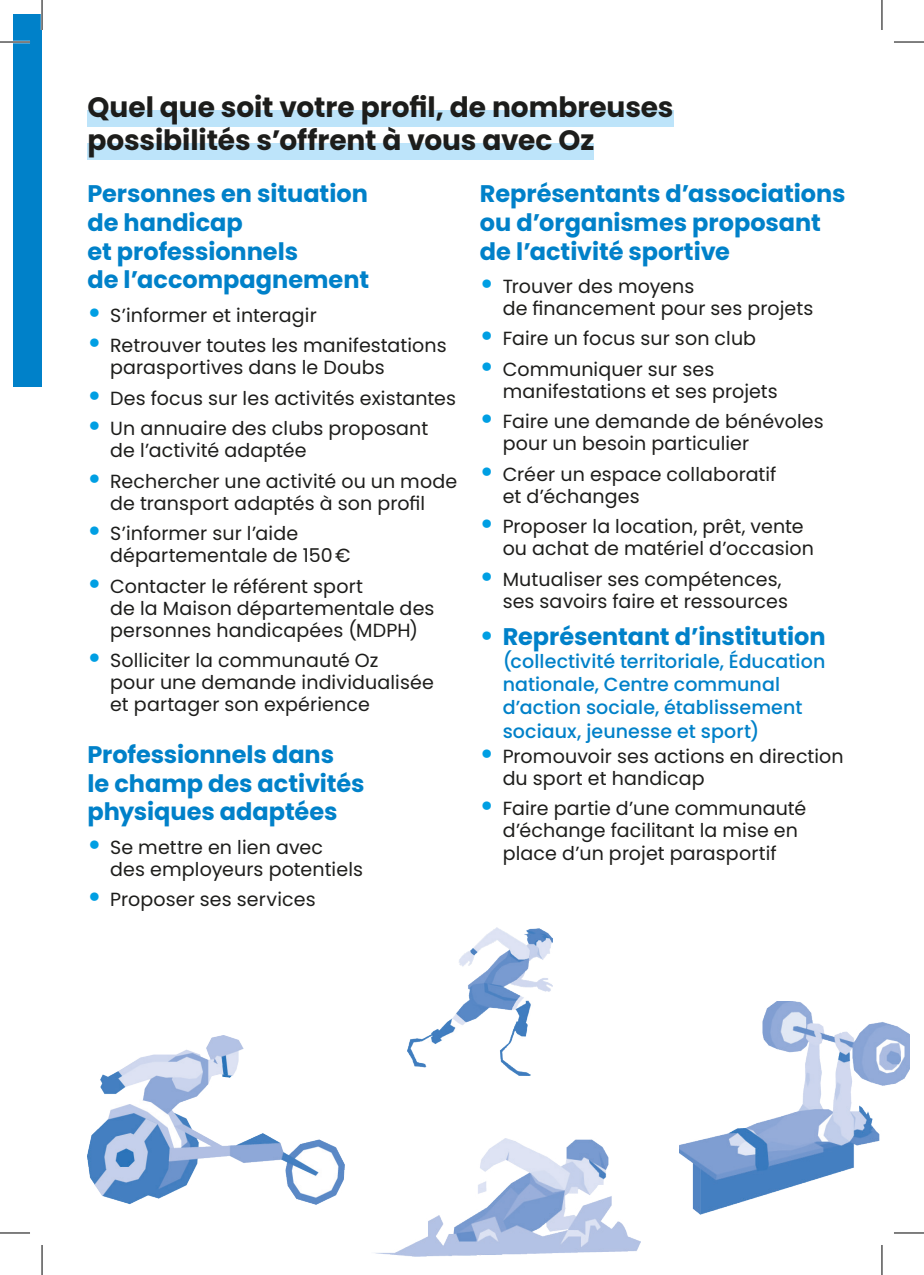
<style>
.page{position:relative;width:924px;height:1275px;background:#fff}
.page>*{position:absolute;margin:0;border:0;box-sizing:border-box;transform-origin:0 0}
.t1{font:700 28px/33.6px "Poppins";letter-spacing:-.005em;color:#1d1d1b}
.t2{font:700 24px/28.8px "Poppins";color:#0081c9}
.t3{font:19px/22px "Poppins";letter-spacing:.005em;color:#1d1d1b}
.t4{font:500 19px/23.2px "Poppins";letter-spacing:.005em;color:#0081c9}
.s1{font-weight:700;font-size:28px;color:#009fe3}
.s2{font-size:28px;color:#009fe3}
</style>
<div class="page">
<div style="left:14px;top:14px;width:28px;height:372px;background:#0081c9"></div>
<div style="left:87px;top:110px;width:586px;height:17px;background:#bde4fa"></div>
<div style="left:87px;top:144px;width:507px;height:16px;background:#bde4fa"></div>
<img style="left:679px;top:1001px;width:230px;height:213px">
<img style="left:375px;top:1139px;width:265px;height:117px">
<img style="left:87px;top:1035px;width:257px;height:169px">
<img style="left:407px;top:927px;width:145px;height:148px">
<hr style="left:0;top:41px;width:30px;height:2px;background:#fff">
<hr style="left:41px;top:0;width:2px;height:30px;background:#fff">
<hr style="left:0;top:42px;width:30px;height:1px;background:#000">
<hr style="left:893px;top:42px;width:30px;height:1px;background:#000">
<hr style="left:0;top:1232px;width:30px;height:1px;background:#000">
<hr style="left:893px;top:1232px;width:30px;height:1px;background:#000">
<hr style="left:42px;top:0;width:1px;height:30px;background:#000">
<hr style="left:42px;top:1245px;width:1px;height:30px;background:#000">
<hr style="left:881px;top:0;width:1px;height:30px;background:#000">
<hr style="left:881px;top:1245px;width:1px;height:30px;background:#000">
<h1 class="t1" style="left:87px;top:90px;width:587px">Quel que soit votre profil, de nombreuses possibilités s’offrent à vous avec Oz</h1>
<p class="t2" style="left:87px;top:179px;width:283px">Personnes en situation de handicap<br>et professionnels<br>de l’accompagnement</p>
<p class="t3" style="left:87px;top:304px;width:231px"><span class="s1">•</span> S’informer et interagir</p>
<p class="t3" style="left:110px;top:335px;width:338px;text-indent:-23px"><span class="s1">•</span> Retrouver toutes les manifestations parasportives dans le Doubs</p>
<p class="t3" style="left:87px;top:387px;width:370px"><span class="s1">•</span> Des focus sur les activités existantes</p>
<p class="t3" style="left:110px;top:418px;width:319px;text-indent:-23px"><span class="s1">•</span> Un annuaire des clubs proposant de l’activité adaptée</p>
<p class="t3" style="left:87px;top:470px;width:371px;text-align:center"><span class="s1">•</span> Rechercher une activité ou un mode de transport adaptés à son profil</p>
<p class="t3" style="left:110px;top:523px;width:242px;text-indent:-23px"><span class="s1">•</span> S’informer sur l’aide départementale de 150€</p>
<p class="t3" style="left:110px;top:575px;width:326px;text-indent:-23px"><span class="s1">•</span> Contacter le référent sport<br>de la Maison départementale des personnes handicapées (MDPH)</p>
<p class="t3" style="left:110px;top:650px;width:325px;text-indent:-23px"><span class="s1">•</span> Solliciter la communauté Oz<br>pour une demande individualisée et partager son expérience</p>
<p class="t2" style="left:87px;top:740px;width:278px">Professionnels dans<br>le champ des activités physiques adaptées</p>
<p class="t3" style="left:110px;top:836px;width:254px;text-indent:-23px"><span class="s1">•</span> Se mettre en lien avec<br>des employeurs potentiels</p>
<p class="t3" style="left:87px;top:888px;width:230px"><span class="s1">•</span> Proposer ses services</p>
<p class="t2" style="left:479px;top:179px;width:367px">Représentants d’associations ou d’organismes proposant de l’activité sportive</p>
<p class="t3" style="left:502px;top:275px;width:312px;text-indent:-23px"><span class="s1">•</span> Trouver des moyens<br>de financement pour ses projets</p>
<p class="t3" style="left:479px;top:328px;width:277px"><span class="s1">•</span> Faire un focus sur son club</p>
<p class="t3" style="left:502px;top:358px;width:276px;text-indent:-23px"><span class="s1">•</span> Communiquer sur ses manifestations et ses projets</p>
<p class="t3" style="left:502px;top:411px;width:322px;text-indent:-23px"><span class="s1">•</span> Faire une demande de bénévoles pour un besoin particulier</p>
<p class="t3" style="left:502px;top:463px;width:275px;text-indent:-23px"><span class="s1">•</span> Créer un espace collaboratif et d’échanges</p>
<p class="t3" style="left:502px;top:516px;width:313px;text-indent:-23px"><span class="s1">•</span> Proposer la location, prêt, vente ou achat de matériel d’occasion</p>
<p class="t3" style="left:502px;top:568px;width:287px;text-indent:-23px"><span class="s1">•</span> Mutualiser ses compétences, ses savoirs faire et ressources</p>
<p class="t2" style="left:479px;top:622px;width:347px"><span class="s2">•</span> Représentant d’institution</p>
<p class="t4" style="left:502px;top:650px;width:324px">(collectivité territoriale, Éducation nationale, Centre communal d’action sociale, établissement sociaux, jeunesse et sport)</p>
<p class="t3" style="left:502px;top:745px;width:342px;text-indent:-23px"><span class="s1">•</span> Promouvoir ses actions en direction du sport et handicap</p>
<p class="t3" style="left:502px;top:797px;width:305px;text-indent:-23px"><span class="s1">•</span> Faire partie d’une communauté d’échange facilitant la mise en place d’un projet parasportif</p>
</div>
